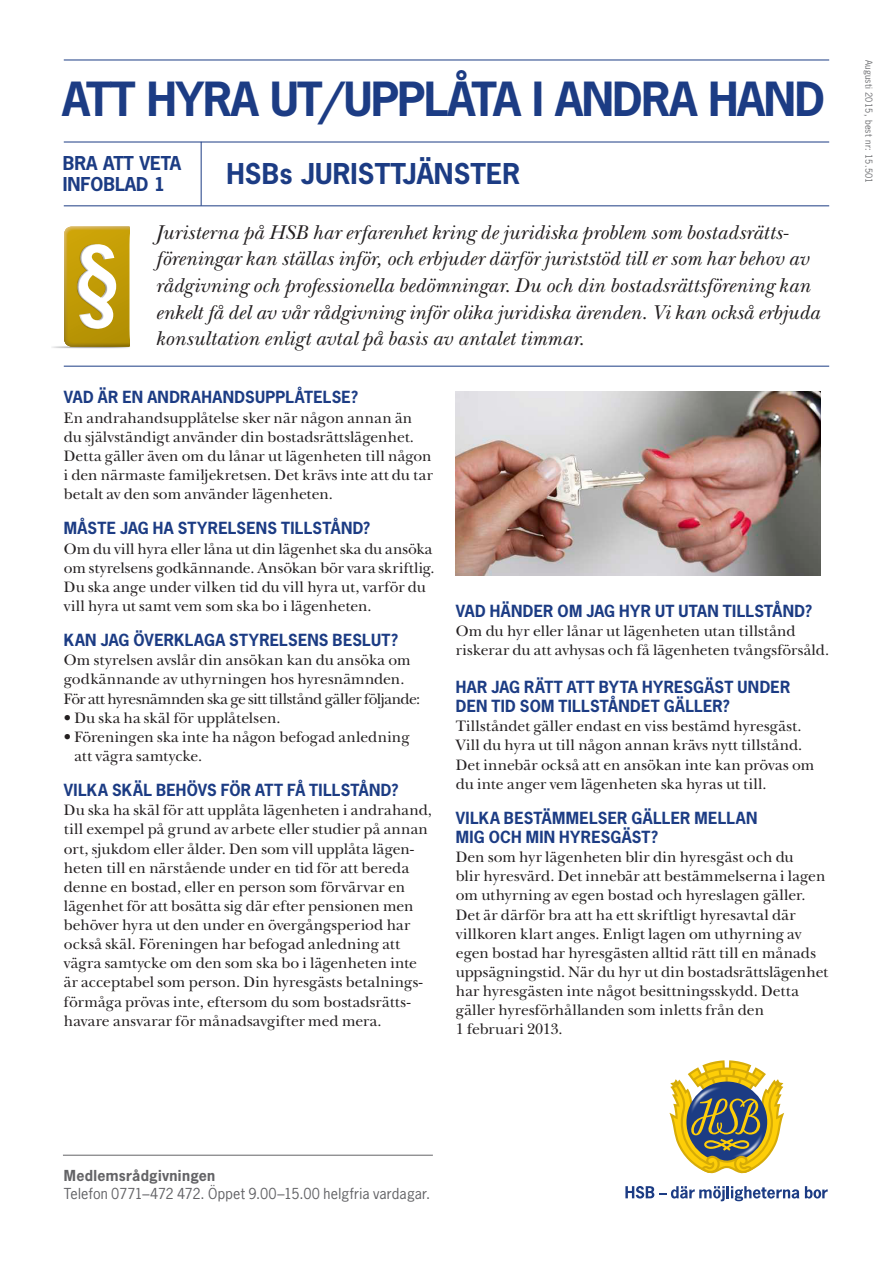
<style>
.page{position:relative;width:893px;height:1263px;background:#fff}
.page>*{position:absolute;margin:0;border:0;box-sizing:border-box;transform-origin:0 0}
.Produkt{font:700 44.25px "News Gothic Std";letter-spacing:-.03em;color:#1c3c84}
.t1{font:700 27px "News Gothic Std";letter-spacing:.005em;color:#1c3c84}
.t2{font:italic 20.85px/26.7px "New Baskerville Std";letter-spacing:.005em;color:#231f20}
.Namn_på_förvaltning{font:700 18px/21.6px "News Gothic Std";letter-spacing:-.005em;color:#1c3c84}
.Brödtext{font:15.75px/19.2px "New Baskerville Std";letter-spacing:.005em;color:#231f20}
.Mellanrubrik{font:700 15.75px/19.2px "News Gothic Std";letter-spacing:.015em;color:#1c3c84}
.Kontaktext{font:14.25px/18px "News Gothic Std";letter-spacing:.015em;color:#636366}
.t3{font:9px "News Gothic Std";letter-spacing:.03em;color:#6c6d70}
.s1{font-weight:700}
</style>
<div class="page">
<img style="left:456px;top:391px;width:365px;height:185px">
<hr style="left:64px;top:142px;width:765px;height:1px;background:#1c3c84">
<hr style="left:64px;top:205px;width:765px;height:1px;background:#1c3c84">
<hr style="left:64px;top:60px;width:765px;height:1px;background:#1c3c84">
<hr style="left:201px;top:142px;width:1px;height:64px;background:#1c3c84">
<hr style="left:64px;top:366px;width:765px;height:1px;background:#1c3c84">
<hr style="left:63px;top:1155px;width:370px;height:1px;background:#636366">
<svg style="left:669px;top:1060px;width:115px;height:114px"></svg>
<svg style="left:625px;top:1186px;width:174px;height:15px"></svg>
<svg style="left:805px;top:1186px;width:23px;height:12px"></svg>
<img style="left:52px;top:226px;width:78px;height:123px">
<p class="Produkt" style="left:62px;top:70px;width:764px">ATT HYRA UT/UPPLÅTA I ANDRA HAND</p>
<p class="Namn_på_förvaltning" style="left:63px;top:152px;width:120px">BRA ATT VETA<br>INFOBLAD 1</p>
<h2 class="t1" style="left:227px;top:156px;width:295px">HSBs JURISTTJÄNSTER</h2>
<p class="t2" style="left:156px;top:219px;width:666px">Juristerna på HSB har erfarenhet kring de juridiska problem som bostadsrätts&shy;föreningar kan ställas inför, och erbjuder därför juriststöd till er som har behov av rådgivning och professionella bedömningar. Du och din bostadsrättsförening kan enkelt få del av vår rådgivning inför olika juridiska ärenden. Vi kan också erbjuda konsultation enligt avtal på basis av antalet timmar.</p>
<p class="Mellanrubrik" style="left:64px;top:388px;width:296px">VAD ÄR EN ANDRAHANDSUPPLÅTELSE?</p>
<p class="Brödtext" style="left:64px;top:408px;width:371px">En andrahandsupplåtelse sker när någon annan än du självständigt använder din bostadsrättslägenhet.<br>Detta gäller även om du lånar ut lägenheten till någon i den närmaste familjekretsen. Det krävs inte att du tar betalt av den som använder lägenheten.</p>
<p class="Mellanrubrik" style="left:64px;top:518px;width:308px">MÅSTE JAG HA STYRELSENS TILLSTÅND?</p>
<p class="Brödtext" style="left:64px;top:539px;width:372px">Om du vill hyra eller låna ut din lägenhet ska du ansöka om styrelsens godkännande. Ansökan bör vara skriftlig.<br>Du ska ange under vilken tid du vill hyra ut, varför du vill hyra ut samt vem som ska bo i lägenheten.</p>
<p class="Mellanrubrik" style="left:64px;top:630px;width:336px">KAN JAG ÖVERKLAGA STYRELSENS BESLUT?</p>
<p class="Brödtext" style="left:64px;top:651px;width:358px">Om styrelsen avslår din ansökan kan du ansöka om godkännande av uthyrningen hos hyresnämnden.<br>För att hyresnämnden ska ge sitt tillstånd gäller följande:</p>
<p class="Brödtext" style="left:64px;top:708px;width:218px">• Du ska ha skäl för upplåtelsen.</p>
<p class="Brödtext" style="left:74px;top:727px;width:337px;text-indent:-11px">• Föreningen ska inte ha någon befogad anledning att vägra samtycke.</p>
<p class="Mellanrubrik" style="left:64px;top:780px;width:336px">VILKA SKÄL BEHÖVS FÖR ATT FÅ TILLSTÅND?</p>
<p class="Brödtext" style="left:64px;top:801px;width:370px">Du ska ha skäl för att upplåta lägenheten i andrahand, till exempel på grund av arbete eller studier på annan ort, sjukdom eller ålder. Den som vill upplåta lägen&shy;heten till en närstående under en tid för att bereda denne en bostad, eller en person som förvärvar en lägenhet för att bosätta sig där efter pensionen men behöver hyra ut den under en övergångsperiod har också skäl. Föreningen har befogad anledning att vägra samtycke om den som ska bo i lägenheten inte är acceptabel som person. Din hyresgästs betalnings&shy;förmåga prövas inte, eftersom du som bostadsrätts&shy;havare ansvarar för månadsavgifter med mera.</p>
<p class="Mellanrubrik" style="left:456px;top:601px;width:358px">VAD HÄNDER OM JAG HYR UT UTAN TILLSTÅND?</p>
<p class="Brödtext" style="left:456px;top:621px;width:375px">Om du hyr eller lånar ut lägenheten utan tillstånd riskerar du att avhysas och få lägenheten tvångsförsåld.</p>
<p class="Mellanrubrik" style="left:456px;top:677px;width:336px">HAR JAG RÄTT ATT BYTA HYRESGÄST UNDER<br>DEN TID SOM TILLSTÅNDET GÄLLER?</p>
<p class="Brödtext" style="left:456px;top:717px;width:360px">Tillståndet gäller endast en viss bestämd hyresgäst.<br>Vill du hyra ut till någon annan krävs nytt tillstånd.<br>Det innebär också att en ansökan inte kan prövas om du inte anger vem lägenheten ska hyras ut till.</p>
<p class="Mellanrubrik" style="left:456px;top:808px;width:303px">VILKA BESTÄMMELSER GÄLLER MELLAN<br>MIG OCH MIN HYRESGÄST?</p>
<p class="Brödtext" style="left:456px;top:847px;width:374px">Den som hyr lägenheten blir din hyresgäst och du<br>blir hyresvärd. Det innebär att bestämmelserna i lagen om uthyrning av egen bostad och hyreslagen gäller.<br>Det är därför bra att ha ett skriftligt hyresavtal där villkoren klart anges. Enligt lagen om uthyrning av egen bostad har hyresgästen alltid rätt till en månads uppsägningstid. När du hyr ut din bostadsrättslägenhet har hyresgästen inte något besittningsskydd. Detta gäller hyresförhållanden som inletts från den<br>1 februari 2013.</p>
<p class="t3" style="left:875px;top:60px;width:126px;rotate:90deg">Augusti 2015, best nr: 15.501</p>
<p class="Kontaktext" style="left:64px;top:1167px;width:368px"><span class="s1">Medlemsrådgivningen<br></span>Telefon 0771–472 472. Öppet 9.00–15.00 helgfria vardagar.</p>
</div>
